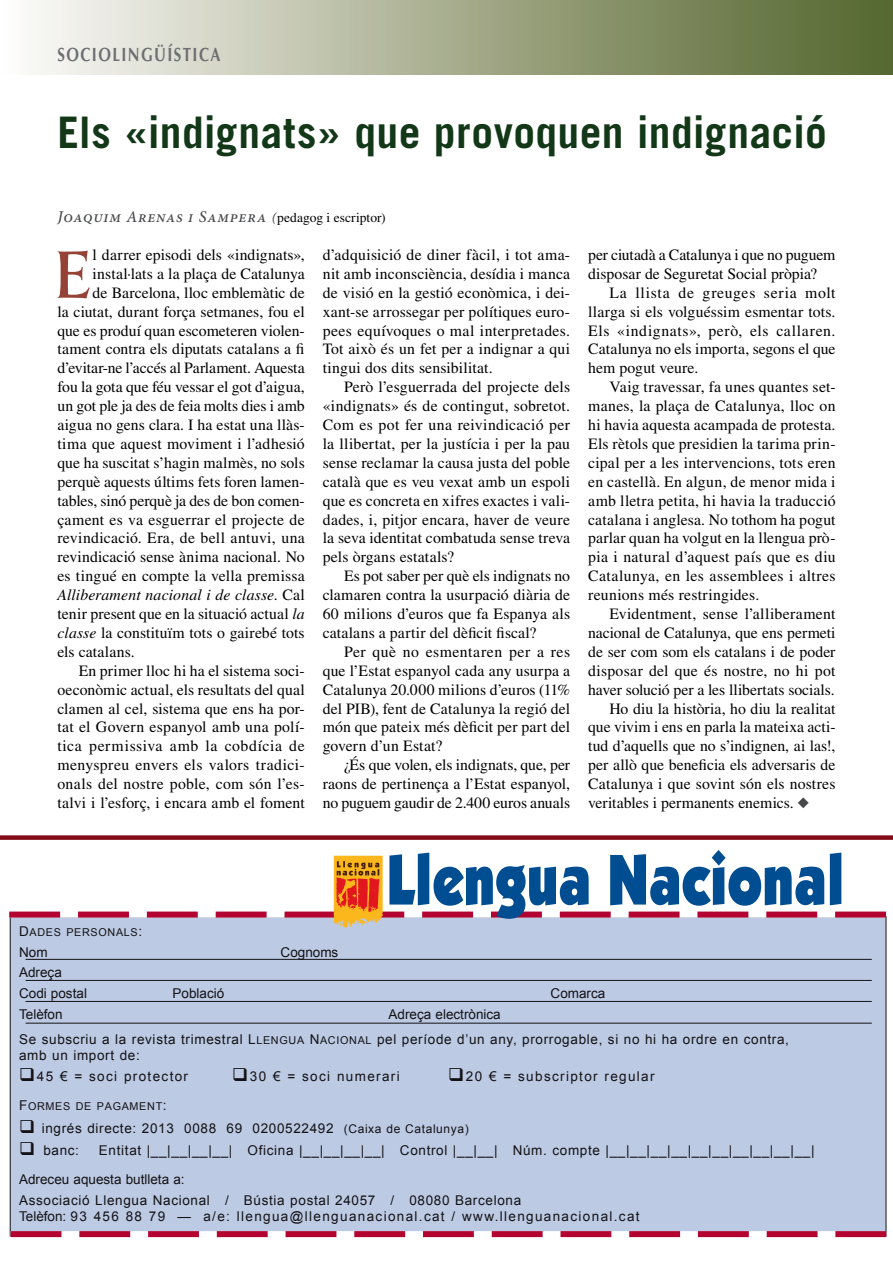
<style>
.page{position:relative;width:893px;height:1263px;background:#fff}
.page>*{position:absolute;margin:0;border:0;box-sizing:border-box;transform-origin:0 0}
.t1{font:700 75.6px "Tiepolo";color:#934235;scale:.88 1}
.t2{font:900 71.55px "Kabel IT Cby BT";color:#004e91;scale:.8 1}
.t3{font:700 43.5px "Trade Gothic";letter-spacing:.01em;color:#133818}
.t4{font:19.2px "Optima LT Std Bold SC800";letter-spacing:.095em;color:#6d6f72;scale:.79 1}
.t5{font:italic 500 16.5px "Minion Pro";letter-spacing:.045em;color:#464749}
.t6{font:15.75px/18.9px "Times LT Std";letter-spacing:.005em;color:#000;text-align:justify}
.t7{font:italic 15.75px "Times LT Std";letter-spacing:.01em;color:#000}
.t8{font:15.75px "Times LT Std";letter-spacing:.025em;color:#000}
.t9{font:15.75px "Times LT Std";letter-spacing:.035em;color:#000}
.t10{font:13.5px/25px "Arial";letter-spacing:.05em;color:#141215}
.t11{font:13.5px/20.7px "Arial";letter-spacing:.1em;color:#141215}
.t12{font:13.5px/20.7px "Arial";color:#141215}
.t13{font:10.8px "Arial";letter-spacing:.06em;color:#141215}
.s1{font-size:13.5px}
.s2{font-family:"Times LT Std";font-weight:400;font-style:normal;font-size:13.5px;color:#000}
.s3{font-style:normal}
.s4{font-style:italic}
.s5{color:#464749}
.s6{font-size:10.8px}
.s7{font-size:12px}
</style>
<div class="page">
<div style="left:0;top:0;width:893px;height:74px;background:linear-gradient(to right,#fffbfa,#52632a)"></div>
<div style="left:10px;top:917px;width:876px;height:319px;background:#bccae3"></div>
<svg style="left:11px;top:1231px;width:875px;height:6px;background:#c64466"></svg>
<hr style="left:26px;top:959px;width:846px;height:1px;background:#141215">
<hr style="left:26px;top:980px;width:846px;height:1px;background:#141215">
<hr style="left:26px;top:1001px;width:846px;height:1px;background:#141215">
<hr style="left:26px;top:1023px;width:846px;height:1px;background:#141215">
<svg style="left:9px;top:856px;width:877px;height:72px"></svg>
<div style="left:0;top:835px;width:893px;height:5px;background:#830c17"></div>
<p class="t4" style="left:57px;top:43px;width:208px">SOCIOLINGÜÍSTICA</p>
<h3 class="t3" style="left:57px;top:106px;width:771px">Els «indignats» que provoquen indignació</h3>
<p class="t5" style="left:57px;top:205px;width:330px">Joaquim Arenas i Sampera <span class="s1">(</span><span class="s2">pedagog i escriptor)</span></p>
<h1 class="t1" style="left:54px;top:233px;width:45px">E</h1>
<p class="t6" style="left:93px;top:245px;width:214px">l darrer episodi dels «indignats»,</p>
<p class="t6" style="left:323px;top:245px;width:249px">d’adquisició de diner fàcil, i tot ama&shy;nit amb inconsciència, desídia i manca de visió en la gestió econòmica, i dei&shy;xant-se arrossegar per polítiques euro&shy;pees equívoques o mal interpretades.<br>Tot això és un fet per a indignar a qui tingui dos dits sensibilitat.</p>
<p class="t6" style="left:323px;top:377px;width:249px;text-indent:21px">Però l’esguerrada del projecte dels «indignats» és de contingut, sobretot.<br>Com es pot fer una reivindicació per la llibertat, per la justícia i per la pau sense reclamar la causa justa del poble català que es veu vexat amb un espoli que es concreta en xifres exactes i vali&shy;dades, i, pitjor encara, haver de veure la seva identitat combatuda sense treva pels òrgans estatals?</p>
<p class="t6" style="left:323px;top:566px;width:249px;text-indent:21px">Es pot saber per què els indignats no clamaren contra la usurpació diària de 60 milions d’euros que fa Espanya als catalans a partir del dèficit fiscal?</p>
<p class="t6" style="left:323px;top:642px;width:249px;text-indent:21px">Per què no esmentaren per a res que l’Estat espanyol cada any usurpa a Catalunya 20.000 milions d’euros (11% del PIB), fent de Catalunya la regió del món que pateix més dèficit per part del govern d’un Estat?</p>
<p class="t6" style="left:323px;top:755px;width:249px;text-indent:21px">¿És que volen, els indignats, que, per raons de pertinença a l’Estat espanyol, no puguem gaudir de 2.400 euros anuals</p>
<p class="t6" style="left:93px;top:264px;width:214px">instal·lats a la plaça de Catalunya</p>
<p class="t6" style="left:93px;top:283px;width:214px">de Barcelona, lloc emblemàtic de</p>
<p class="t6" style="left:57px;top:302px;width:249px">la ciutat, durant força setmanes, fou el</p>
<p class="t6" style="left:57px;top:321px;width:249px">que es produí quan escometeren violen-</p>
<p class="t6" style="left:57px;top:340px;width:249px">tament contra els diputats catalans a fi</p>
<p class="t6" style="left:57px;top:358px;width:249px">d’evitar-ne l’accés al Parlament. Aquesta</p>
<p class="t6" style="left:57px;top:377px;width:249px">fou la gota que féu vessar el got d’aigua,</p>
<p class="t6" style="left:57px;top:396px;width:249px">un got ple ja des de feia molts dies i amb</p>
<p class="t6" style="left:57px;top:415px;width:249px">aigua no gens clara. I ha estat una llàs-</p>
<p class="t6" style="left:57px;top:434px;width:249px">tima que aquest moviment i l’adhesió</p>
<p class="t6" style="left:57px;top:453px;width:249px">que ha suscitat s’hagin malmès, no sols</p>
<p class="t6" style="left:57px;top:472px;width:249px">perquè aquests últims fets foren lamen-</p>
<p class="t6" style="left:57px;top:491px;width:249px">tables, sinó perquè ja des de bon comen-</p>
<p class="t6" style="left:57px;top:510px;width:249px">çament es va esguerrar el projecte de</p>
<p class="t6" style="left:57px;top:529px;width:249px">revindicació. Era, de bell antuvi, una</p>
<p class="t6" style="left:57px;top:547px;width:249px">revindicació sense ànima nacional. No</p>
<p class="t6" style="left:57px;top:566px;width:249px">es tingué en compte la vella premissa</p>
<p class="t7" style="left:57px;top:586px;width:249px">Alliberament nacional i de classe<span class="s3">. Cal</span></p>
<p class="t6" style="left:57px;top:604px;width:249px">tenir present que en la situació actual <span class="s4">la</span></p>
<p class="t6" style="left:57px;top:623px;width:249px"><span class="s4">classe</span> la constituïm tots o gairebé tots</p>
<p class="t6" style="left:57px;top:642px;width:79px">els catalans.</p>
<p class="t6" style="left:79px;top:661px;width:228px">En primer lloc hi ha el sistema soci-</p>
<p class="t6" style="left:57px;top:680px;width:249px">oeconòmic actual, els resultats del qual</p>
<p class="t6" style="left:57px;top:699px;width:249px">clamen al cel, sistema que ens ha por-</p>
<p class="t6" style="left:57px;top:718px;width:249px">tat el Govern espanyol amb una polí-</p>
<p class="t9" style="left:57px;top:737px;width:249px">tica permissiva amb la cobdícia de</p>
<p class="t8" style="left:57px;top:756px;width:249px">menyspreu envers els valors tradici-</p>
<p class="t6" style="left:57px;top:774px;width:249px">onals del nostre poble, com són l’es-</p>
<p class="t6" style="left:57px;top:793px;width:249px">talvi i l’esforç, i encara amb el foment</p>
<p class="t6" style="left:588px;top:245px;width:249px">per ciutadà a Catalunya i que no puguem disposar de Seguretat Social pròpia?</p>
<p class="t6" style="left:588px;top:283px;width:249px;text-indent:21px">La llista de greuges seria molt llarga si els volguéssim esmentar tots.<br>Els «indignats», però, els callaren.<br>Catalunya no els importa, segons el que hem pogut veure.</p>
<p class="t6" style="left:588px;top:377px;width:249px;text-indent:21px">Vaig travessar, fa unes quantes set&shy;manes, la plaça de Catalunya, lloc on hi havia aquesta acampada de protesta.<br>Els rètols que presidien la tarima prin&shy;cipal per a les intervencions, tots eren en castellà. En algun, de menor mida i amb lletra petita, hi havia la traducció catalana i anglesa. No tothom ha pogut parlar quan ha volgut en la llengua prò&shy;pia i natural d’aquest país que es diu Catalunya, en les assemblees i altres reunions més restringides.</p>
<p class="t6" style="left:609px;top:604px;width:228px">Evidentment, sense l’alliberament</p>
<p class="t6" style="left:588px;top:623px;width:249px">nacional de Catalunya, que ens permeti</p>
<p class="t6" style="left:588px;top:642px;width:249px">de ser com som els catalans i de poder</p>
<p class="t6" style="left:588px;top:661px;width:249px">disposar del que és nostre, no hi pot</p>
<p class="t6" style="left:588px;top:680px;width:248px">haver solució per a les llibertats socials.</p>
<p class="t6" style="left:609px;top:699px;width:228px">Ho diu la història, ho diu la realitat</p>
<p class="t6" style="left:588px;top:718px;width:249px">que vivim i ens en parla la mateixa acti-</p>
<p class="t6" style="left:588px;top:736px;width:249px">tud d’aquells que no s’indignen, ai las!,</p>
<p class="t6" style="left:588px;top:755px;width:249px">per allò que beneficia els adversaris de</p>
<p class="t6" style="left:588px;top:774px;width:249px">Catalunya i que sovint són els nostres</p>
<p class="t6" style="left:588px;top:793px;width:223px">veritables i permanents enemics. <span class="s5">◆</span></p>
<h2 class="t2" style="left:386px;top:836px;width:574px">Llengua Nacional</h2>
<p class="t13" style="left:19px;top:926px;width:125px"><span class="s1">D</span>ADES PERSONALS<span class="s1">:</span></p>
<p class="t10" style="left:19px;top:939px;width:30px">Nom</p>
<p class="t12" style="left:281px;top:942px;width:59px">Cognoms</p>
<p class="t12" style="left:19px;top:962px;width:69px">Adreça<br>Codi postal</p>
<p class="t12" style="left:173px;top:983px;width:53px">Població</p>
<p class="t12" style="left:551px;top:983px;width:56px">Comarca</p>
<p class="t12" style="left:19px;top:1004px;width:45px">Telèfon</p>
<p class="t10" style="left:19px;top:1002px;width:771px;text-indent:369px">Adreça electrònica<br>Se subscriu a la revista trimestral L<span class="s6">LENGUA</span> N<span class="s6">ACIONAL</span> pel període d’un any, prorrogable, si no hi ha ordre en contra,</p>
<p class="t11" style="left:37px;top:1045px;width:153px;text-indent:-18px">amb un import de:<br>45 € = soci protector</p>
<p class="t11" style="left:250px;top:1066px;width:151px">30 € = soci numerari</p>
<p class="t11" style="left:466px;top:1066px;width:190px">20 € = subscriptor regular</p>
<p class="t13" style="left:19px;top:1101px;width:149px"><span class="s1">F</span>ORMES DE PAGAMENT<span class="s1">:</span></p>
<p class="t10" style="left:42px;top:1117px;width:428px;line-height:22.2px">ingrés directe: 2013 0088 69 0200522492 <span class="s7">(Caixa de Catalunya) </span>banc:</p>
<p class="t10" style="left:19px;top:1136px;width:797px;line-height:29.2px;text-indent:80px">Entitat |__|__|__|__| Oficina |__|__|__|__| Control |__|__| Núm. compte |__|__|__|__|__|__|__|__|__|__|<br>Adreceu aquesta butlleta a:</p>
<p class="t10" style="left:19px;top:1192px;width:622px;line-height:16.5px">Associació Llengua Nacional / Bústia postal 24057 / 08080 Barcelona<br>Telèfon: 93 456 88 79 — a/e: llengua@llenguanacional.cat / www.llenguanacional.cat</p>
</div>
